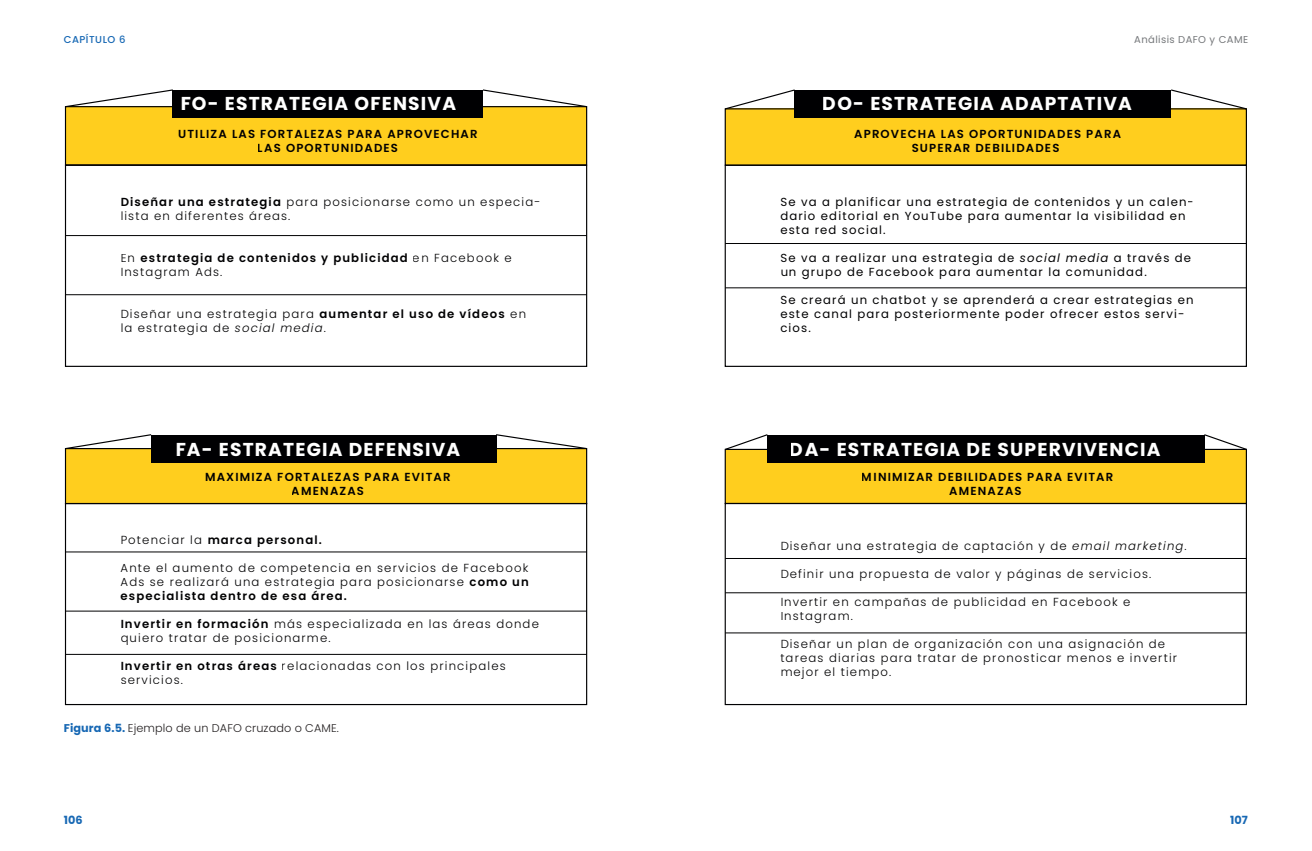
<style>
.page{position:relative;width:1312px;height:851px;background:#fff}
.page>*{position:absolute;margin:0;border:0;box-sizing:border-box;transform-origin:0 0}
.t1{font:700 18.62px "Poppins";letter-spacing:.06em;color:#fff}
.t2{font:300 11.62px/14px "Poppins";letter-spacing:.1em;color:#000002}
.t3{font:11.62px/14px "Poppins";letter-spacing:.1em;color:#000002}
.t4{font:600 11.62px/14px "Poppins";letter-spacing:.1em;color:#000002;text-align:center}
.t5{font:300 11.25px "Poppins";letter-spacing:.01em;color:#231f20}
.t6{font:700 11.25px "Poppins";color:#1768b4}
.t7{font:10px "Poppins";letter-spacing:.04em;color:#76787b}
.t8{font:500 10px "Poppins";letter-spacing:.05em;color:#1768b4}
.s1{font-weight:600}
.s2{font-weight:300}
.s3{font-style:italic}
.s4{font-weight:700;color:#1768b4}
</style>
<div class="page">
<div style="left:65px;top:107px;width:521px;height:58px;background:#ffce1e"></div>
<div style="left:65px;top:106px;width:522px;height:59px;border:1px solid #000002"></div>
<div style="left:65px;top:448px;width:521px;height:55px;background:#ffce1e"></div>
<div style="left:65px;top:503px;width:522px;height:202px;border:1px solid #000002"></div>
<div style="left:65px;top:165px;width:522px;height:202px;border:1px solid #000002"></div>
<div style="left:724px;top:503px;width:522px;height:202px;border:1px solid #000002"></div>
<div style="left:724px;top:165px;width:522px;height:202px;border:1px solid #000002"></div>
<hr style="left:65px;top:235px;width:521px;height:1px;background:#000002">
<hr style="left:65px;top:294px;width:521px;height:1px;background:#000002">
<hr style="left:65px;top:551px;width:521px;height:1px;background:#000002">
<hr style="left:65px;top:610px;width:521px;height:1px;background:#000002">
<hr style="left:65px;top:654px;width:521px;height:1px;background:#000002">
<div style="left:725px;top:109px;width:520px;height:56px;background:#ffce1e"></div>
<div style="left:725px;top:449px;width:520px;height:54px;background:#ffce1e"></div>
<div style="left:724px;top:449px;width:522px;height:55px;border:1px solid #000002"></div>
<hr style="left:725px;top:243px;width:521px;height:1px;background:#000002">
<hr style="left:725px;top:287px;width:521px;height:1px;background:#000002">
<hr style="left:725px;top:558px;width:521px;height:1px;background:#000002">
<hr style="left:725px;top:592px;width:521px;height:1px;background:#000002">
<hr style="left:725px;top:632px;width:521px;height:1px;background:#000002">
<div style="left:173px;top:90px;width:310px;height:28px;background:#000002"></div>
<div style="left:794px;top:90px;width:376px;height:28px;background:#000002"></div>
<div style="left:151px;top:434px;width:345px;height:28px;background:#000002"></div>
<div style="left:767px;top:434px;width:437px;height:28px;background:#000002"></div>
<svg style="left:724px;top:434px;width:44px;height:17px"></svg>
<svg style="left:1202px;top:434px;width:45px;height:17px"></svg>
<svg style="left:724px;top:89px;width:71px;height:21px"></svg>
<svg style="left:1170px;top:89px;width:77px;height:21px"></svg>
<svg style="left:483px;top:89px;width:105px;height:19px"></svg>
<svg style="left:64px;top:89px;width:109px;height:19px"></svg>
<svg style="left:64px;top:434px;width:88px;height:16px"></svg>
<svg style="left:494px;top:434px;width:94px;height:16px"></svg>
<p class="t8" style="left:64px;top:34px;width:63px">CAPÍTULO 6</p>
<p class="t7" style="left:1133px;top:34px;width:115px">Análisis DAFO y CAME</p>
<h1 class="t1" style="left:180px;top:92px;width:277px">FO- ESTRATEGIA OFENSIVA</h1>
<h1 class="t1" style="left:822px;top:92px;width:311px">DO- ESTRATEGIA ADAPTATIVA</h1>
<p class="t4" style="left:178px;top:127px;width:301px">UTILIZA LAS FORTALEZAS PARA APROVECHAR<br>LAS OPORTUNIDADES</p>
<p class="t4" style="left:854px;top:127px;width:268px">APROVECHA LAS OPORTUNIDADES PARA<br>SUPERAR DEBILIDADES</p>
<p class="t2" style="left:120px;top:195px;width:421px"><span class="s1">Diseñar una estrategia</span> para posicionarse como un especia&shy;lista en diferentes áreas.</p>
<p class="t4" style="left:120px;top:251px;width:392px;text-align:left"><span class="s2">En</span> estrategia de contenidos y publicidad <span class="s2">en Facebook e<br>Instagram Ads.</span></p>
<p class="t2" style="left:120px;top:307px;width:407px">Diseñar una estrategia para <span class="s1">aumentar el uso de vídeos</span> en la estrategia de <span class="s3">social media</span>.</p>
<p class="t3" style="left:780px;top:195px;width:415px">Se va a planificar una estrategia de contenidos y un calen&shy;dario editorial en YouTube para aumentar la visibilidad en esta red social.</p>
<p class="t3" style="left:780px;top:251px;width:412px">Se va a realizar una estrategia de <span class="s3">social media</span> a través de un grupo de Facebook para aumentar la comunidad.</p>
<p class="t3" style="left:780px;top:293px;width:415px">Se creará un chatbot y se aprenderá a crear estrategias en este canal para posteriormente poder ofrecer estos servi&shy;cios.</p>
<h1 class="t1" style="left:175px;top:438px;width:286px">FA- ESTRATEGIA DEFENSIVA</h1>
<h1 class="t1" style="left:789px;top:438px;width:372px">DA- ESTRATEGIA DE SUPERVIVENCIA</h1>
<p class="t4" style="left:205px;top:469px;width:247px">MAXIMIZA FORTALEZAS PARA EVITAR<br>AMENAZAS</p>
<p class="t4" style="left:120px;top:533px;width:203px"><span class="s2">Potenciar la</span> marca personal.</p>
<p class="t2" style="left:120px;top:561px;width:409px;text-align:justify">Ante el aumento de competencia en servicios de Facebook Ads se realizará una estrategia para posicionarse <span class="s1">como un especialista dentro de esa área.</span></p>
<p class="t2" style="left:120px;top:616px;width:420px"><span class="s1">Invertir en formación</span> más especializada en las áreas donde quiero tratar de posicionarme.</p>
<p class="t2" style="left:120px;top:658px;width:386px"><span class="s1">Invertir en otras áreas</span> relacionadas con los principales servicios.</p>
<p class="t5" style="left:64px;top:721px;width:276px"><span class="s4">Figura 6.5.</span> Ejemplo de un DAFO cruzado o CAME.</p>
<p class="t4" style="left:861px;top:469px;width:253px">MINIMIZAR DEBILIDADES PARA EVITAR<br>AMENAZAS</p>
<p class="t2" style="left:780px;top:539px;width:408px">Diseñar una estrategia de captación y de <span class="s3">email marketing</span>.</p>
<p class="t2" style="left:780px;top:567px;width:372px">Definir una propuesta de valor y páginas de servicios.</p>
<p class="t2" style="left:780px;top:595px;width:351px">Invertir en campañas de publicidad en Facebook e<br>Instagram.</p>
<p class="t2" style="left:780px;top:637px;width:398px">Diseñar un plan de organización con una asignación de tareas diarias para tratar de pronosticar menos e invertir mejor el tiempo.</p>
<p class="t6" style="left:64px;top:813px;width:20px">106</p>
<p class="t6" style="left:1229px;top:813px;width:19px">107</p>
</div>
